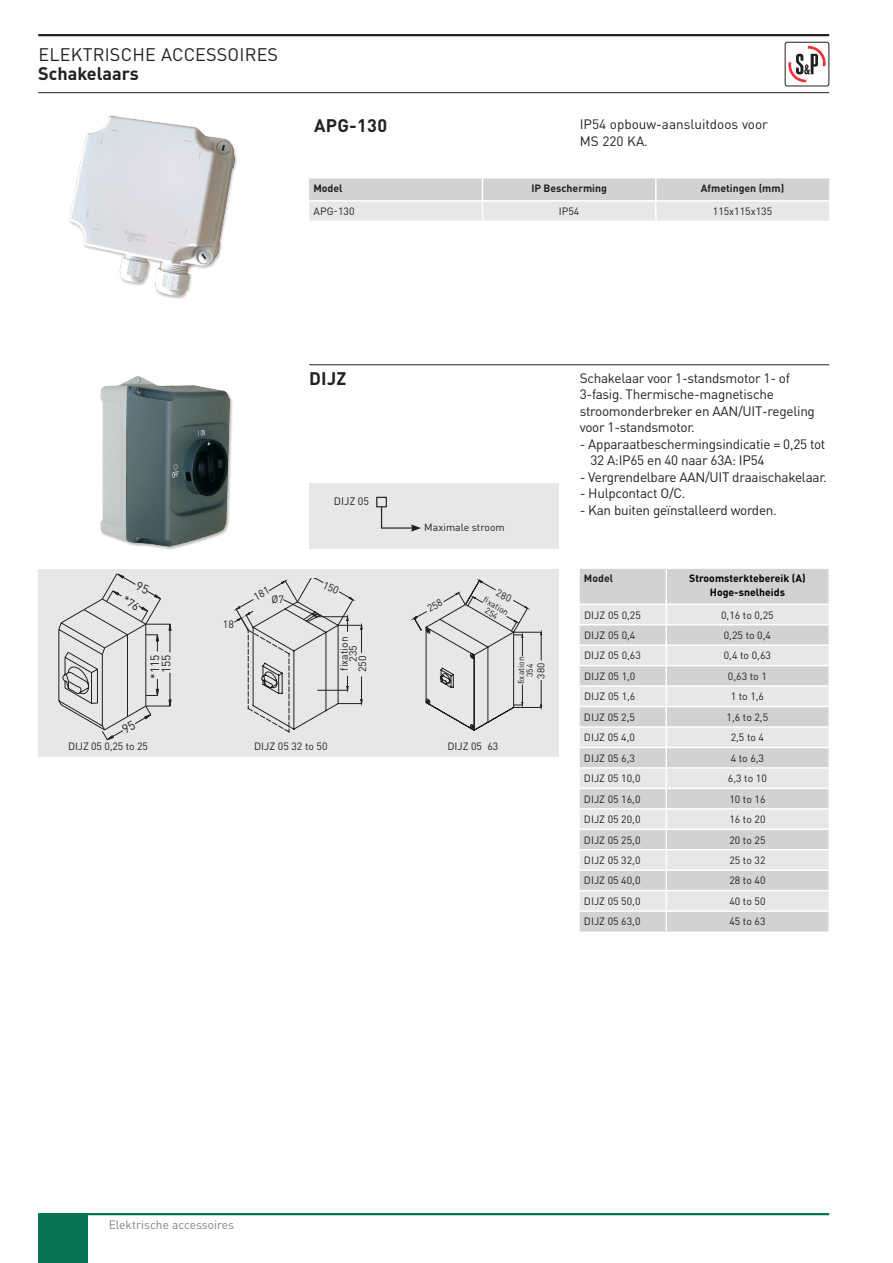
<style>
.page{position:relative;width:893px;height:1263px;background:#fff}
.page>*{position:absolute;margin:0;border:0;box-sizing:border-box;transform-origin:0 0}
.t1{font:18px "DIN Pro";letter-spacing:.01em;color:#231f20}
.t2{font:700 18px "DIN Pro";color:#231f20}
.t3{font:13.5px/16.5px "DIN Pro";letter-spacing:-.02em;color:#231f20}
.t4{font:13.5px/16.5px "DIN Pro";color:#231f20}
.t5{font:12px "DIN Pro";color:#808285}
.t6{font:12px/11.2px "DIN";color:#231f20;text-align:center}
.t7{font:10.65px "DIN Pro";color:#231f20}
.t8{font:10.5px "DIN Pro";color:#231f20}
.t9{font:700 10.5px "DIN Pro";color:#231f20}
.t10{font:700 10.5px/13.5px "DIN Pro";color:#000;text-align:center}
.t11{font:10.5px "DIN";color:#231f20}
.t12{font:10.05px "DIN";color:#231f20}
.t13{font:8.55px/8.6px "DIN";color:#231f20;text-align:center}
</style>
<div class="page">
<hr style="left:38px;top:34px;width:791px;height:2px;background:#231f20">
<hr style="left:38px;top:92px;width:791px;height:1px;background:#231f20">
<svg style="left:788px;top:46px;width:38px;height:37px"></svg>
<div style="left:785px;top:42px;width:44px;height:44px;border:1px solid #231f20;border-radius:2px"></div>
<div style="left:38px;top:1214px;width:49px;height:49px;background:#087454"></div>
<hr style="left:38px;top:1213px;width:791px;height:2px;background:#087454">
<svg style="left:309px;top:178px;width:520px;height:43px;background:#dcdddf"></svg>
<img style="left:69px;top:116px;width:168px;height:182px">
<div style="left:580px;top:569px;width:248px;height:362px;background:#d1d2d4"></div>
<svg style="left:580px;top:605px;width:248px;height:305px;background:#dcdddf"></svg>
<hr style="left:665px;top:569px;width:2px;height:34px;background:#fff">
<hr style="left:580px;top:603px;width:86px;height:2px;background:#fff">
<hr style="left:666px;top:603px;width:162px;height:2px;background:#fff">
<hr style="left:580px;top:706px;width:87px;height:1px;background:#fff">
<hr style="left:580px;top:808px;width:87px;height:1px;background:#fff">
<svg style="left:665px;top:605px;width:2px;height:326px"></svg>
<hr style="left:580px;top:624px;width:86px;height:1px;background:#fff">
<hr style="left:666px;top:624px;width:162px;height:1px;background:#fff">
<hr style="left:580px;top:644px;width:86px;height:2px;background:#fff">
<hr style="left:666px;top:644px;width:162px;height:2px;background:#fff">
<hr style="left:580px;top:665px;width:86px;height:1px;background:#fff">
<hr style="left:666px;top:665px;width:162px;height:1px;background:#fff">
<hr style="left:580px;top:685px;width:86px;height:2px;background:#fff">
<hr style="left:666px;top:685px;width:162px;height:2px;background:#fff">
<hr style="left:667px;top:706px;width:161px;height:1px;background:#fff">
<hr style="left:580px;top:726px;width:86px;height:2px;background:#fff">
<hr style="left:666px;top:726px;width:162px;height:2px;background:#fff">
<hr style="left:580px;top:747px;width:86px;height:1px;background:#fff">
<hr style="left:666px;top:747px;width:162px;height:1px;background:#fff">
<hr style="left:580px;top:767px;width:86px;height:2px;background:#fff">
<hr style="left:666px;top:767px;width:162px;height:2px;background:#fff">
<hr style="left:580px;top:788px;width:86px;height:1px;background:#fff">
<hr style="left:666px;top:788px;width:162px;height:1px;background:#fff">
<hr style="left:667px;top:808px;width:161px;height:1px;background:#fff">
<hr style="left:580px;top:828px;width:86px;height:2px;background:#fff">
<hr style="left:666px;top:828px;width:162px;height:2px;background:#fff">
<hr style="left:580px;top:849px;width:86px;height:1px;background:#fff">
<hr style="left:666px;top:849px;width:162px;height:1px;background:#fff">
<hr style="left:580px;top:869px;width:86px;height:2px;background:#fff">
<hr style="left:666px;top:869px;width:162px;height:2px;background:#fff">
<hr style="left:580px;top:890px;width:86px;height:1px;background:#fff">
<hr style="left:666px;top:890px;width:162px;height:1px;background:#fff">
<hr style="left:580px;top:910px;width:86px;height:2px;background:#fff">
<hr style="left:666px;top:910px;width:162px;height:2px;background:#fff">
<div style="left:100px;top:375px;width:134px;height:175px;background:#231f20;opacity:.33"></div>
<img style="left:100px;top:376px;width:128px;height:171px">
<div style="left:38px;top:569px;width:520px;height:187px;background:#e6e7e9"></div>
<div style="left:309px;top:483px;width:250px;height:66px;background:#e6e7e9"></div>
<div style="left:376px;top:497px;width:11px;height:10px;border:1px solid #231f20"></div>
<svg style="left:381px;top:507px;width:1px;height:20px"></svg>
<hr style="left:381px;top:527px;width:32px;height:2px;background:#231f20">
<svg style="left:411px;top:524px;width:10px;height:8px"></svg>
<hr style="left:309px;top:364px;width:520px;height:1px;background:#231f20">
<svg style="left:58px;top:573px;width:113px;height:167px"></svg>
<svg style="left:234px;top:578px;width:128px;height:155px"></svg>
<svg style="left:412px;top:579px;width:130px;height:152px"></svg>
<h1 class="t1" style="left:38px;top:42px;width:241px">ELEKTRISCHE ACCESSOIRES</h1>
<h1 class="t2" style="left:38px;top:59px;width:102px">Schakelaars</h1>
<h1 class="t2" style="left:314px;top:110px;width:75px">APG-130</h1>
<p class="t4" style="left:580px;top:116px;width:190px">IP54 opbouw-aansluitdoos voor<br>MS 220 KA.</p>
<p class="t9" style="left:313px;top:179px;width:31px">Model</p>
<p class="t9" style="left:531px;top:179px;width:77px">IP Bescherming</p>
<p class="t9" style="left:701px;top:179px;width:85px">Afmetingen (mm)</p>
<p class="t8" style="left:313px;top:204px;width:43px">APG-130</p>
<p class="t8" style="left:559px;top:204px;width:22px">IP54</p>
<p class="t8" style="left:713px;top:204px;width:61px">115x115x135</p>
<h1 class="t2" style="left:309px;top:364px;width:39px">DIJZ</h1>
<p class="t7" style="left:334px;top:494px;width:37px">DIJZ 05</p>
<p class="t8" style="left:424px;top:520px;width:82px">Maximale stroom</p>
<p class="t3" style="left:580px;top:369px;width:237px">Schakelaar voor 1-standsmotor 1- of 3-fasig. Thermische-magnetische stroomonderbreker en AAN/UIT-regeling voor 1-standsmotor.</p>
<p class="t3" style="left:590px;top:435px;width:237px;text-indent:-11px">- Apparaatbeschermingsindicatie = 0,25 tot<br>32 A:IP65 en 40 naar 63A: IP54</p>
<p class="t3" style="left:580px;top:468px;width:249px">- Vergrendelbare AAN/UIT draaischakelaar.</p>
<p class="t3" style="left:580px;top:485px;width:107px">- Hulpcontact O/C.</p>
<p class="t3" style="left:580px;top:501px;width:199px">- Kan buiten geïnstalleerd worden.</p>
<p class="t6" style="left:149px;top:679px;width:26px;rotate:-90deg">*115<br>155</p>
<p class="t11" style="left:223px;top:618px;width:13px">18</p>
<p class="t11" style="left:271px;top:592px;width:14px">Ø7</p>
<p class="t11" style="left:337px;top:670px;width:36px;rotate:-90deg">fixation</p>
<p class="t11" style="left:346px;top:662px;width:18px;rotate:-90deg">235</p>
<p class="t11" style="left:356px;top:672px;width:18px;rotate:-90deg">250</p>
<p class="t13" style="left:487px;top:595px;width:29px;rotate:32deg">fixation<br>254</p>
<p class="t13" style="left:517px;top:684px;width:29px;rotate:-90deg">fixation<br>354</p>
<p class="t12" style="left:534px;top:678px;width:17px;rotate:-90deg">380</p>
<p class="t8" style="left:68px;top:739px;width:81px">DIJZ 05 0,25 to 25</p>
<p class="t8" style="left:254px;top:739px;width:75px">DIJZ 05 32 to 50</p>
<p class="t8" style="left:447px;top:739px;width:52px">DIJZ 05 63</p>
<p class="t9" style="left:584px;top:570px;width:31px">Model</p>
<p class="t10" style="left:689px;top:570px;width:118px">Stroomsterktebereik (A)<br>Hoge-snelheids</p>
<p class="t8" style="left:584px;top:608px;width:58px">DIJZ 05 0,25</p>
<p class="t8" style="left:721px;top:608px;width:54px">0,16 to 0,25</p>
<p class="t8" style="left:584px;top:628px;width:53px">DIJZ 05 0,4</p>
<p class="t8" style="left:724px;top:628px;width:49px">0,25 to 0,4</p>
<p class="t8" style="left:584px;top:648px;width:58px">DIJZ 05 0,63</p>
<p class="t8" style="left:724px;top:648px;width:49px">0,4 to 0,63</p>
<p class="t8" style="left:584px;top:669px;width:53px">DIJZ 05 1,0</p>
<p class="t8" style="left:728px;top:669px;width:40px">0,63 to 1</p>
<p class="t8" style="left:584px;top:689px;width:53px">DIJZ 05 1,6</p>
<p class="t8" style="left:731px;top:689px;width:35px">1 to 1,6</p>
<p class="t8" style="left:584px;top:710px;width:53px">DIJZ 05 2,5</p>
<p class="t8" style="left:727px;top:710px;width:43px">1,6 to 2,5</p>
<p class="t8" style="left:584px;top:730px;width:53px">DIJZ 05 4,0</p>
<p class="t8" style="left:731px;top:730px;width:35px">2,5 to 4</p>
<p class="t8" style="left:584px;top:751px;width:53px">DIJZ 05 6,3</p>
<p class="t8" style="left:731px;top:751px;width:35px">4 to 6,3</p>
<p class="t8" style="left:584px;top:771px;width:58px">DIJZ 05 10,0</p>
<p class="t8" style="left:728px;top:771px;width:40px">6,3 to 10</p>
<p class="t8" style="left:584px;top:792px;width:58px">DIJZ 05 16,0</p>
<p class="t8" style="left:729px;top:792px;width:38px">10 to 16</p>
<p class="t8" style="left:584px;top:812px;width:58px">DIJZ 05 20,0</p>
<p class="t8" style="left:729px;top:812px;width:38px">16 to 20</p>
<p class="t8" style="left:584px;top:833px;width:58px">DIJZ 05 25,0</p>
<p class="t8" style="left:729px;top:833px;width:38px">20 to 25</p>
<p class="t8" style="left:584px;top:853px;width:58px">DIJZ 05 32,0</p>
<p class="t8" style="left:729px;top:853px;width:38px">25 to 32</p>
<p class="t8" style="left:584px;top:873px;width:58px">DIJZ 05 40,0</p>
<p class="t8" style="left:729px;top:873px;width:38px">28 to 40</p>
<p class="t8" style="left:584px;top:894px;width:58px">DIJZ 05 50,0</p>
<p class="t8" style="left:729px;top:894px;width:38px">40 to 50</p>
<p class="t8" style="left:584px;top:914px;width:58px">DIJZ 05 63,0</p>
<p class="t8" style="left:729px;top:914px;width:38px">45 to 63</p>
<p class="t5" style="left:109px;top:1216px;width:127px">Elektrische accessoires</p>
</div>
